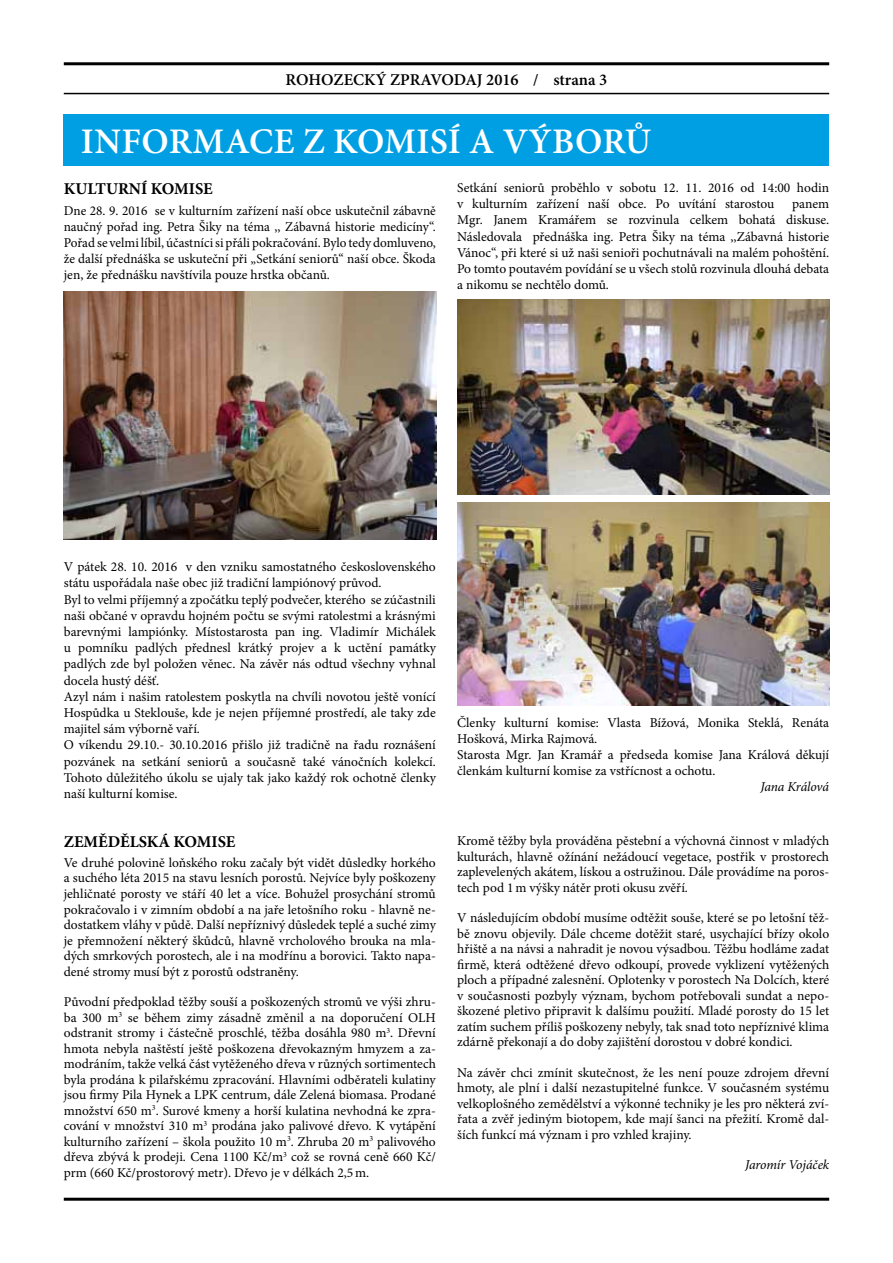
<style>
.page{position:relative;width:893px;height:1263px;background:#fff}
.page>*{position:absolute;margin:0;border:0;box-sizing:border-box;transform-origin:0 0}
.t1{font:600 36px "Minion Pro";letter-spacing:.01em;color:#fff}
.t2{font:600 16.5px "Minion Pro";color:#000}
.t3{font:700 16.5px "Minion Pro";color:#000}
.t4{font:13.5px/16.2px "Minion Pro";color:#000;text-align:justify}
.t5{font:italic 13.5px "Minion Pro";letter-spacing:-.015em;color:#000}
</style>
<div class="page">
<hr style="left:64px;top:93px;width:765px;height:1px;background:#000">
<hr style="left:64px;top:1198px;width:765px;height:3px;background:#000">
<hr style="left:64px;top:62px;width:765px;height:3px;background:#000">
<div style="left:64px;top:115px;width:765px;height:51px;background:#009fe3"></div>
<img style="left:457px;top:503px;width:372px;height:202px">
<img style="left:64px;top:291px;width:372px;height:249px">
<img style="left:457px;top:300px;width:372px;height:194px">
<p class="t2" style="left:286px;top:68px;width:323px">ROHOZECKÝ ZPRAVODAJ 2016 / STRANA 3</p>
<h1 class="t1" style="left:81px;top:117px;width:168px">INFORMACE</h1>
<h1 class="t1" style="left:303px;top:117px;width:350px">ZKOMISÍ AVÝBORŮ</h1>
<p class="t3" style="left:64px;top:177px;width:151px">KULTURNÍ KOMISE</p>
<p class="t4" style="left:64px;top:202px;width:374px">Dne 28. 9. 2016 se v kulturním zařízení naší obce uskutečnil zábavně naučný pořad ing. Petra Šiky na téma ,, Zábavná historie medicíny“.<br>Pořad se velmi líbil, účastníci si přáli pokračování. Bylo tedy domluveno, že další přednáška se uskuteční při „Setkání seniorů“ naší obce. Škoda jen, že přednášku navštívila pouze hrstka občanů.</p>
<p class="t4" style="left:457px;top:180px;width:374px">Setkání seniorů proběhlo v sobotu 12. 11. 2016 od 14:00 hodin v kulturním zařízení naší obce. Po uvítání starostou</p>
<p class="t4" style="left:457px;top:196px;width:374px;text-indent:335px">panem Mgr. Janem Kramářem se rozvinula celkem bohatá diskuse.<br>Následovala přednáška ing. Petra Šiky na téma ,,Zábavná historie Vánoc“, při které si už naši senioři pochutnávali na malém pohoštění.<br>Po tomto poutavém povídání se u všech stolů rozvinula dlouhá debata a nikomu se nechtělo domů.</p>
<p class="t4" style="left:64px;top:559px;width:374px;text-align:left">V pátek 28. 10. 2016 v den vzniku samostatného československého státu uspořádala naše obec již tradiční lampiónový průvod.<br>Byl to velmi příjemný a zpočátku teplý podvečer, kterého se zúčastnili naši občané v opravdu hojném počtu se svými ratolestmi a krásnými barevnými lampiónky. Místostarosta pan ing. Vladimír Michálek u pomníku padlých přednesl krátký projev a k uctění památky padlých zde byl položen věnec. Na závěr nás odtud všechny vyhnal docela hustý déšť.<br>Azyl nám i našim ratolestem poskytla na chvíli novotou ještě vonící Hospůdka u Steklouše, kde je nejen příjemné prostředí, ale taky zde majitel sám výborně vaří.<br>O víkendu 29.10.- 30.10.2016 přišlo již tradičně na řadu roznášení pozvánek na setkání seniorů a současně také vánočních kolekcí.<br>Tohoto důležitého úkolu se ujaly tak jako každý rok ochotně členky naší kulturní komise.</p>
<p class="t3" style="left:64px;top:830px;width:173px">ZEMĚDĚLSKÁ KOMISE</p>
<p class="t4" style="left:64px;top:855px;width:374px;line-height:15.6px">Ve druhé polovině loňského roku začaly být vidět důsledky horkého a suchého léta 2015 na stavu lesních porostů. Nejvíce byly poškozeny jehličnaté porosty ve stáří 40 let a více. Bohužel prosychání stromů pokračovalo i v zimním období a na jaře letošního roku - hlavně ne&shy;dostatkem vláhy v půdě. Další nepříznivý důsledek teplé a suché zimy je přemnožení některý škůdců, hlavně vrcholového brouka na mla&shy;dých smrkových porostech, ale i na modřínu a borovici. Takto napa&shy;dené stromy musí být z porostů odstraněny.</p>
<p class="t4" style="left:64px;top:994px;width:374px;line-height:15.6px">Původní předpoklad těžby souší a poškozených stromů ve výši zhru&shy;ba 300 m<sup>3</sup> se během zimy zásadně změnil a na doporučení OLH odstranit stromy i částečně proschlé, těžba dosáhla 980 m<sup>3</sup>. Dřevní hmota nebyla naštěstí ještě poškozena dřevokazným hmyzem a za&shy;modráním, takže velká část vytěženého dřeva v různých sortimentech byla prodána k pilařskému zpracování. Hlavními odběrateli kulatiny jsou firmy Pila Hynek a LPK centrum, dále Zelená biomasa. Prodané množství 650 m<sup>3</sup>. Surové kmeny a horší kulatina nevhodná ke zpra&shy;cování v množství 310 m<sup>3</sup> prodána jako palivové dřevo. K vytápění kulturního zařízení – škola použito 10 m<sup>3</sup>. Zhruba 20 m<sup>3</sup> palivového dřeva zbývá k prodeji. Cena 1100 Kč/m<sup>3</sup> což se rovná ceně 660 Kč/ prm (660 Kč/prostorový metr). Dřevo je v délkách 2,5m.</p>
<p class="t4" style="left:457px;top:714px;width:374px;text-align:left">Členky kulturní komise: Vlasta Bížová, Monika Steklá, Renáta Hošková, Mirka Rajmová.<br>Starosta Mgr. Jan Kramář a předseda komise Jana Králová děkují členkám kulturní komise za vstřícnost a ochotu.</p>
<p class="t5" style="left:760px;top:777px;width:70px">Jana Králová</p>
<p class="t4" style="left:457px;top:833px;width:374px;line-height:15.5px">Kromě těžby byla prováděna pěstební a výchovná činnost v mladých kulturách, hlavně ožínání nežádoucí vegetace, postřik v prostorech zaplevelených akátem, lískou a ostružinou. Dále provádíme na poros&shy;tech pod 1m výšky nátěr proti okusu zvěří.</p>
<p class="t4" style="left:457px;top:910px;width:374px;line-height:15.5px">V následujícím období musíme odtěžit souše, které se po letošní těž&shy;bě znovu objevily. Dále chceme dotěžit staré, usychající břízy okolo hřiště a na návsi a nahradit je novou výsadbou. Těžbu hodláme zadat firmě, která odtěžené dřevo odkoupí, provede vyklizení vytěžených ploch a případné zalesnění. Oplotenky v porostech Na Dolcích, které v současnosti pozbyly význam, bychom potřebovali sundat a nepo&shy;škozené pletivo připravit k dalšímu použití. Mladé porosty do 15 let zatím suchem příliš poškozeny nebyly, tak snad toto nepříznivé klima zdárně překonají a do doby zajištění dorostou v dobré kondici.</p>
<p class="t4" style="left:457px;top:1065px;width:374px;line-height:15.6px">Na závěr chci zmínit skutečnost, že les není pouze zdrojem dřevní hmoty, ale plní i další nezastupitelné funkce. V současném systému velkoplošného zemědělství a výkonné techniky je les pro některá zví&shy;řata a zvěř jediným biotopem, kde mají šanci na přežití. Kromě dal&shy;ších funkcí má význam i pro vzhled krajiny.</p>
<p class="t5" style="left:745px;top:1156px;width:85px">Jaromír Vojáček</p>
</div>
